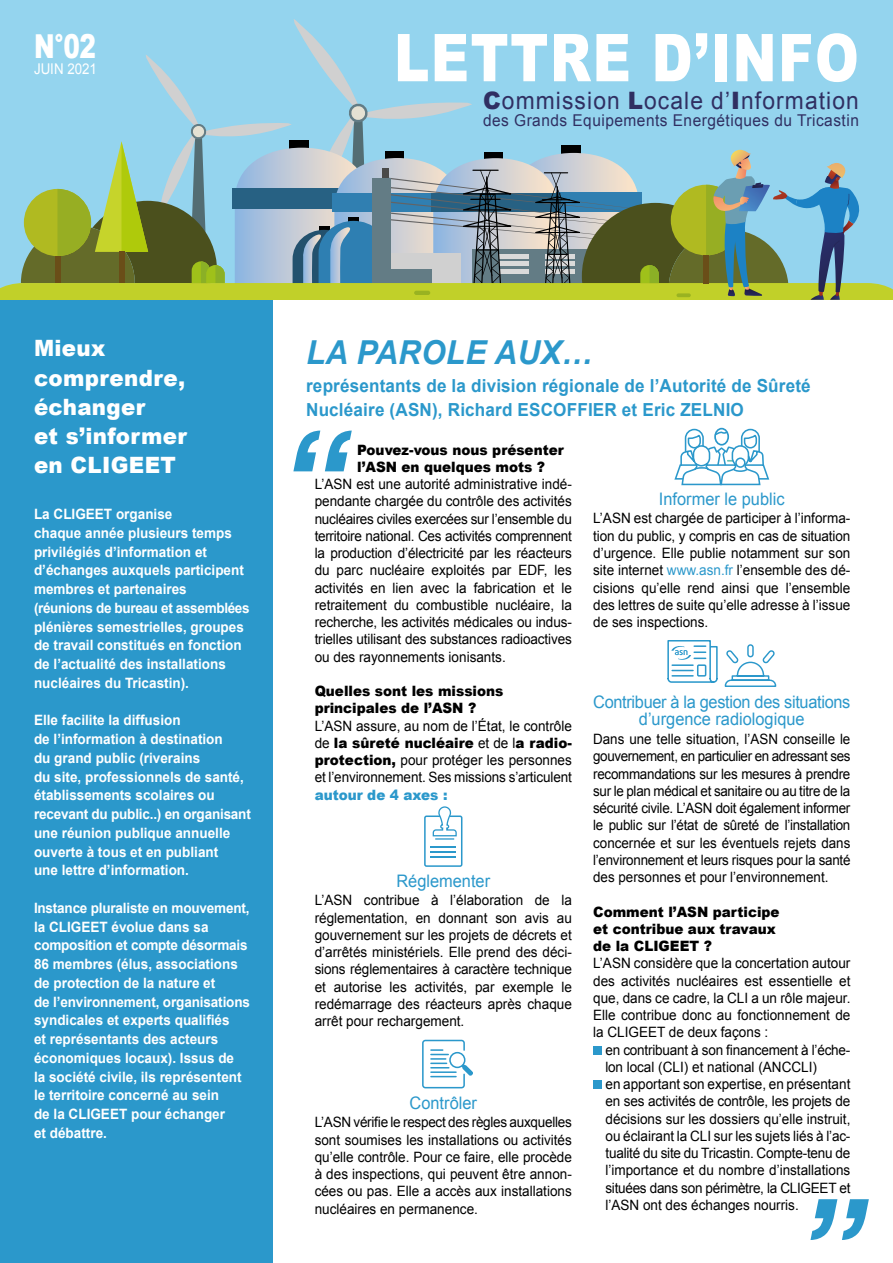
<style>
.page{position:relative;width:893px;height:1263px;background:#fff}
.page>*{position:absolute;margin:0;border:0;box-sizing:border-box;transform-origin:0 0}
.t1{font:900 66px "Arial";letter-spacing:.03em;color:#fff;scale:.8 1}
.t2{font:italic 700 33px "Arial";letter-spacing:.01em;color:#2b98cb;scale:.95 1}
.t3{font:900 33px "Arial";color:#fff;scale:.75 1}
.t4{font:24px "Arial";letter-spacing:.05em;color:#302f62;scale:.95 1}
.t5{font:900 22.5px/29.2px "Arial";letter-spacing:.015em;color:#fff;scale:.95 1}
.t6{font:700 18px/24px "Arial";letter-spacing:.01em;color:#2b98cb;scale:.95 1}
.t7{font:17.25px/17.2px "Arial";letter-spacing:-.02em;color:#2b98cb;text-align:center;scale:.95 1}
.t8{font:17.25px "Arial";color:#2b98cb;scale:.95 1}
.t9{font:16.35px "Arial";letter-spacing:.03em;color:#302f62;scale:.95 1}
.t10{font:14.85px "Arial";color:#fff;scale:.9 1}
.t11{font:14.25px/17.2px "Arial";color:#000;text-align:justify;scale:.95 1}
.t12{font:700 14.25px/18.8px "Arial";color:#fff;scale:.95 1}
.t13{font:14.25px/17.2px "Arial";color:#000;text-align:justify;scale:.94 1}
.t14{font:900 14.25px/17.2px "Arial";color:#000;scale:.95 1}
.t15{font:900 14.25px "Arial";color:#2b98cb;scale:.95 1}
.s1{font-weight:900}
.s2{color:#2b98cb}
</style>
<div class="page">
<div style="left:0;top:267px;width:272px;height:996px;background:#2b98cb"></div>
<div style="left:0;top:0;width:892px;height:300px;background:#94d4ee"></div>
<svg style="left:0;top:19px;width:892px;height:281px"></svg>
<svg style="left:293px;top:431px;width:59px;height:40px"></svg>
<div style="left:593px;top:1046px;width:9px;height:8px;background:#2b98cb"></div>
<div style="left:593px;top:1080px;width:9px;height:9px;background:#2b98cb"></div>
<svg style="left:810px;top:1199px;width:59px;height:41px"></svg>
<div style="left:424px;top:815px;width:38px;height:52px;border:2px solid #2b98cb;border-radius:2px"></div>
<svg style="left:430px;top:846px;width:26px;height:1px"></svg>
<hr style="left:430px;top:851px;width:26px;height:2px;background:#2b98cb">
<hr style="left:430px;top:856px;width:26px;height:2px;background:#2b98cb">
<svg style="left:432px;top:806px;width:25px;height:34px"></svg>
<svg style="left:422px;top:1039px;width:51px;height:50px"></svg>
<div style="left:449px;top:1052px;width:16px;height:16px;border:2px solid #2b98cb;border-radius:50%"></div>
<svg style="left:674px;top:428px;width:96px;height:58px"></svg>
<svg style="left:667px;top:640px;width:51px;height:43px"></svg>
<svg style="left:724px;top:644px;width:53px;height:43px"></svg>
<h2 class="t3" style="left:34px;top:22px;width:84px">N°02</h2>
<p class="t10" style="left:34px;top:59px;width:72px">JUIN 2021</p>
<h1 class="t1" style="left:394px;top:10px;width:583px">LETTRE D’INFO</h1>
<h3 class="t4" style="left:483px;top:85px;width:397px"><span class="s1">C</span>ommission <span class="s1">L</span>ocale d’<span class="s1">I</span>nformation</h3>
<p class="t9" style="left:483px;top:110px;width:397px">des Grands Equipements Energétiques du Tricastin</p>
<h3 class="t5" style="left:34px;top:333px;width:163px">Mieux comprendre, échanger<br>et s’informer en CLIGEET</h3>
<p class="t12" style="left:34px;top:505px;width:228px">La CLIGEET organise<br>chaque année plusieurs temps privilégiés d’information et d’échanges auxquels participent membres et partenaires<br>(réunions de bureau et assemblées plénières semestrielles, groupes de travail constitués en fonction de l’actualité des installations nucléaires du Tricastin).</p>
<p class="t12" style="left:34px;top:711px;width:230px">Elle facilite la diffusion<br>de l’information à destination<br>du grand public (riverains<br>du site, professionnels de santé, établissements scolaires ou recevant du public..) en organisant une réunion publique annuelle ouverte à tous et en publiant<br>une lettre d’information.</p>
<p class="t12" style="left:34px;top:899px;width:229px">Instance pluraliste en mouvement, la CLIGEET évolue dans sa composition et compte désormais<br>86 membres (élus, associations de protection de la nature et<br>de l’environnement, organisations syndicales et experts qualifiés<br>et représentants des acteurs économiques locaux). Issus de<br>la société civile, ils représentent le territoire concerné au sein<br>de la CLIGEET pour échanger<br>et débattre.</p>
<h2 class="t2" style="left:306px;top:331px;width:303px">LA PAROLE AUX…</h2>
<p class="t6" style="left:306px;top:374px;width:533px">représentants de la division régionale de l’Autorité de Sûreté<br>Nucléaire (ASN), Richard ESCOFFIER et Eric ZELNIO</p>
<p class="t14" style="left:357px;top:440px;width:219px">Pouvez-vous nous présenter l’ASN en quelques mots ?</p>
<p class="t11" style="left:315px;top:476px;width:272px">L’ASN est une autorité administrative indé&shy;pendante chargée du contrôle des activités nucléaires civiles exercées sur l’ensemble du territoire national. Ces activités comprennent la production d’électricité par les réacteurs du parc nucléaire exploités par EDF, les activités en lien avec la fabrication et le retraitement du combustible nucléaire, la recherche, les activités médicales ou indus&shy;trielles utilisant des substances radioactives ou des rayonnements ionisants.</p>
<p class="t14" style="left:315px;top:682px;width:200px">Quelles sont les missions principales de l’ASN ?</p>
<p class="t11" style="left:315px;top:717px;width:272px">L’ASN assure, au nom de l’État, le contrôle de <span class="s1">la sûreté nucléaire</span> et de l<span class="s1">a radio&shy;protection,</span> pour protéger les personnes et l’environnement. Ses missions s’articulent</p>
<p class="t15" style="left:315px;top:784px;width:141px">autour de 4 axes :</p>
<p class="t8" style="left:659px;top:487px;width:134px">Informer le public</p>
<p class="t11" style="left:593px;top:510px;width:272px">L’ASN est chargée de participer à l’informa&shy;tion du public, y compris en cas de situation d’urgence. Elle publie notamment sur son site internet <span class="s2">www.asn.fr</span> l’ensemble des dé&shy;cisions qu’elle rend ainsi que l’ensemble des lettres de suite qu’elle adresse à l’issue de ses inspections.</p>
<p class="t7" style="left:593px;top:693px;width:272px">Contribuer à la gestion des situations d’urgence radiologique</p>
<p class="t13" style="left:593px;top:730px;width:275px">Dans une telle situation, l’ASN conseille le gouvernement, en particulier en adressant ses recommandations sur les mesures à prendre sur le plan médical et sanitaire ou au titre de la sécurité civile. L’ASN doit également informer le public sur l’état de sûreté de l’installation concernée et sur les éventuels rejets dans l’environnement et leurs risques pour la santé des personnes et pour l’environnement.</p>
<p class="t14" style="left:593px;top:902px;width:198px">Comment l’ASN participe et contribue aux travaux de la CLIGEET ?</p>
<p class="t11" style="left:593px;top:955px;width:272px">L’ASN considère que la concertation autour des activités nucléaires est essentielle et que, dans ce cadre, la CLI a un rôle majeur.<br>Elle contribue donc au fonctionnement de la CLIGEET de deux façons :</p>
<p class="t11" style="left:605px;top:1041px;width:259px;text-align:left">en contribuant à son financement à l’éche&shy;lon local (CLI) et national (ANCCLI)<br>en apportant son expertise, en présentant en ses activités de contrôle, les projets de décisions sur les dossiers qu’elle instruit, ou éclairant la CLI sur les sujets liés à l’ac&shy;tualité du site du Tricastin. Compte-tenu de l’importance et du nombre d’installations situées dans son périmètre, la CLIGEET et l’ASN ont des échanges nourris.</p>
<p class="t8" style="left:396px;top:869px;width:100px">Réglementer</p>
<p class="t11" style="left:315px;top:892px;width:272px">L’ASN contribue à l’élaboration de la réglementation, en donnant son avis au gouvernement sur les projets de décrets et d’arrêtés ministériels. Elle prend des déci&shy;sions réglementaires à caractère technique et autorise les activités, par exemple le redémarrage des réacteurs après chaque arrêt pour rechargement.</p>
<p class="t8" style="left:410px;top:1091px;width:72px">Contrôler</p>
<p class="t11" style="left:315px;top:1114px;width:272px">L’ASN vérifie le respect des règles auxquelles sont soumises les installations ou activités qu’elle contrôle. Pour ce faire, elle procède à des inspections, qui peuvent être annon&shy;cées ou pas. Elle a accès aux installations nucléaires en permanence.</p>
</div>
